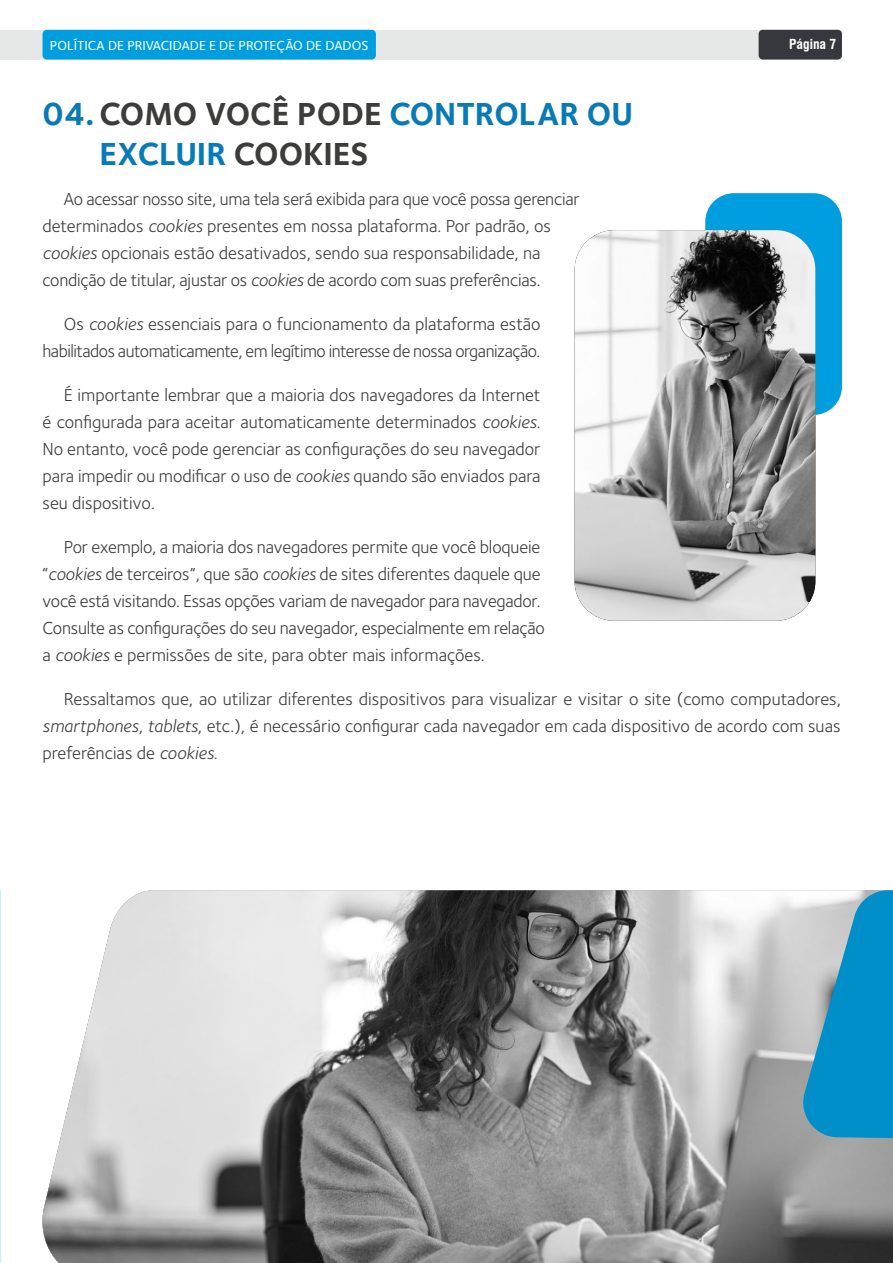
<style>
.page{position:relative;width:893px;height:1263px;background:#fff}
.page>*{position:absolute;margin:0;border:0;box-sizing:border-box;transform-origin:0 0}
.t1{font:700 33px/39.6px "Foundry Sterling";color:#087ab6}
.t2{font:18px/27px "Foundry Sterling";letter-spacing:-.01em;color:#3c3c3b}
.t3{font:500 13.5px "Foundry Sterling";color:#fff}
.t4{font:700 condensed 13.5px "Swiss 721 BT";color:#fff}
.s1{color:#3c3c3b}
.s2{font-style:italic}
</style>
<div class="page">
<div style="left:0;top:30px;width:842px;height:30px;background:#e6e8e8"></div>
<div style="left:43px;top:30px;width:333px;height:30px;background:#009ede;border-radius:4px"></div>
<div style="left:759px;top:30px;width:83px;height:30px;background:#36383d;border-radius:4px"></div>
<svg style="left:0;top:890px;width:1px;height:373px"></svg>
<svg style="left:42px;top:890px;width:851px;height:373px;background:#a2a2a2"></svg>
<svg style="left:798px;top:890px;width:95px;height:248px;background:#47a3c8"></svg>
<div style="left:705px;top:193px;width:137px;height:222px;background:#009ede;border-radius:28px"></div>
<svg style="left:575px;top:230px;width:240px;height:391px"></svg>
<p class="t3" style="left:50px;top:38px;width:320px">POLÍTICA DE PRIVACIDADE E DE PROTEÇÃO DE DADOS</p>
<p class="t4" style="left:789px;top:36px;width:48px">Página 7</p>
<h1 class="t1" style="left:100px;top:96px;width:535px;text-indent:-57px">04.<span class="s1">COMO VOCÊ PODE</span> CONTROLAR OU<br>EXCLUIR <span class="s1">COOKIES</span></h1>
<p class="t2" style="left:43px;top:185px;width:538px;text-indent:21px">Ao acessar nosso site, uma tela será exibida para que você possa gerenciar determinados <span class="s2">cookies</span> presentes em nossa plataforma. Por padrão, os <span class="s2">cookies</span> opcionais estão desativados, sendo sua responsabilidade, na condição de titular, ajustar os <span class="s2">cookies</span> de acordo com suas preferências.</p>
<p class="t2" style="left:43px;top:310px;width:499px;text-align:right">Os <span class="s2">cookies</span> essenciais para o funcionamento da plataforma estão habilitados automaticamente, em legítimo interesse de nossa organização.</p>
<p class="t2" style="left:43px;top:381px;width:500px;text-align:justify;text-indent:21px">É importante lembrar que a maioria dos navegadores da Internet é configurada para aceitar automaticamente determinados <span class="s2">cookies</span>.<br>No entanto, você pode gerenciar as configurações do seu navegador para impedir ou modificar o uso de <span class="s2">cookies</span> quando são enviados para seu dispositivo.</p>
<p class="t2" style="left:43px;top:533px;width:504px;text-indent:21px">Por exemplo, a maioria dos navegadores permite que você bloqueie “<span class="s2">cookies</span> de terceiros”, que são <span class="s2">cookies</span> de sites diferentes daquele que você está visitando. Essas opções variam de navegador para navegador.<br>Consulte as configurações do seu navegador, especialmente em relação a <span class="s2">cookies</span> e permissões de site, para obter mais informações.</p>
<p class="t2" style="left:43px;top:685px;width:800px;text-align:justify;text-indent:21px">Ressaltamos que, ao utilizar diferentes dispositivos para visualizar e visitar o site (como computadores, <span class="s2">smartphones</span>, <span class="s2">tablets</span>, etc.), é necessário configurar cada navegador em cada dispositivo de acordo com suas preferências de <span class="s2">cookies</span>.</p>
</div>
